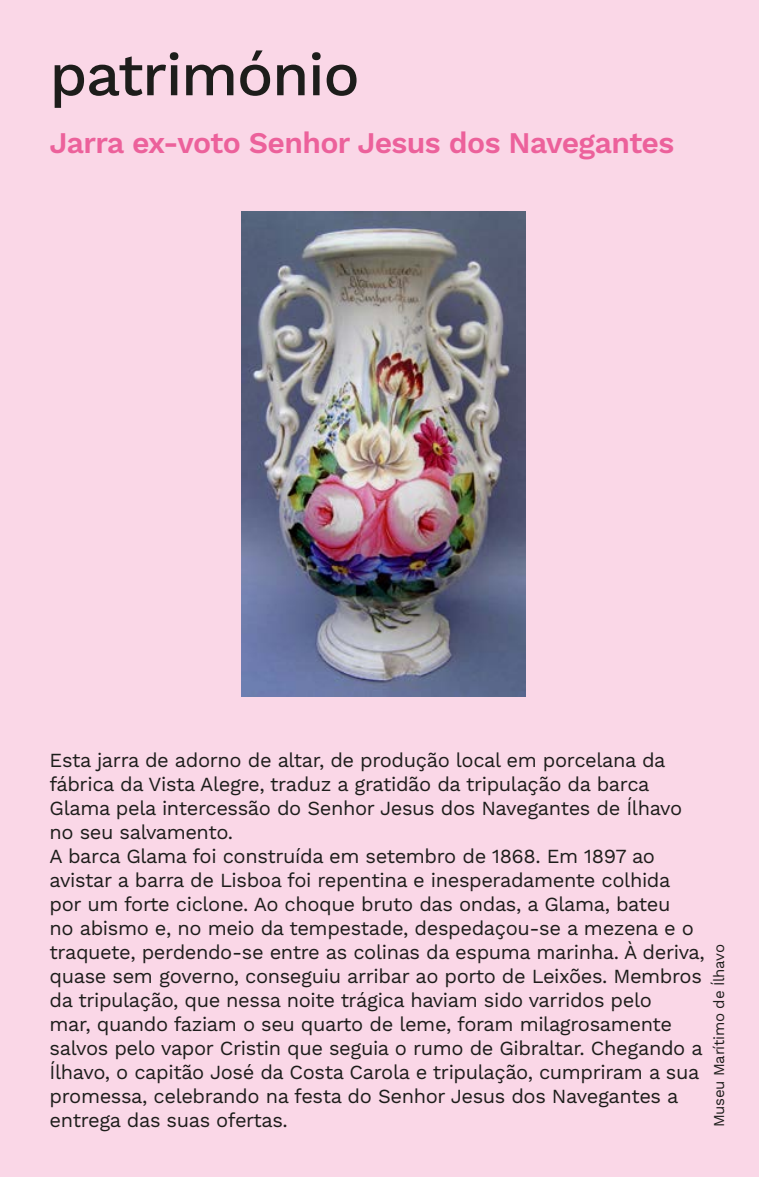
<style>
.page{position:relative;width:759px;height:1177px;background:#fff}
.page>*{position:absolute;margin:0;border:0;box-sizing:border-box;transform-origin:0 0}
.t1{font:500 60px "Work Sans";letter-spacing:-.02em;color:#1d1d1b}
.t2{font:600 30px "Work Sans";letter-spacing:-.02em;color:#ec619b}
.t3{font:20px/24px "Work Sans";letter-spacing:-.02em;color:#1d1d1b}
.t4{font:15px "Work Sans";letter-spacing:-.02em;color:#1d1d1b}
</style>
<div class="page">
<div style="left:0;top:0;width:758px;height:1176px;background:#fad7e7"></div>
<img style="left:241px;top:211px;width:284px;height:485px">
<h1 class="t1" style="left:50px;top:40px;width:311px">património</h1>
<h2 class="t2" style="left:50px;top:125px;width:626px">Jarra ex-voto Senhor Jesus dos Navegantes</h2>
<p class="t3" style="left:50px;top:749px;width:656px">Esta jarra de adorno de altar, de produção local em porcelana da fábrica da Vista Alegre, traduz a gratidão da tripulação da barca Glama pela intercessão do Senhor Jesus dos Navegantes de Ílhavo no seu salvamento.<br>A barca Glama foi construída em setembro de 1868. Em 1897 ao avistar a barra de Lisboa foi repentina e inesperadamente colhida por um forte ciclone. Ao choque bruto das ondas, a Glama, bateu<br>no abismo e, no meio da tempestade, despedaçou-se a mezena e o traquete, perdendo-se entre as colinas da espuma marinha. À deriva, quase sem governo, conseguiu arribar ao porto de Leixões. Membros da tripulação, que nessa noite trágica haviam sido varridos pelo<br>mar, quando faziam o seu quarto de leme, foram milagrosamente salvos pelo vapor Cristin que seguia o rumo de Gibraltar. Chegando a Ílhavo, o capitão José da Costa Carola e tripulação, cumpriram a sua promessa, celebrando na festa do Senhor Jesus dos Navegantes a entrega das suas ofertas.</p>
<p class="t4" style="left:710px;top:1127px;width:185px;rotate:-90deg">Museu Marítimo de Ílhavo</p>
</div>
